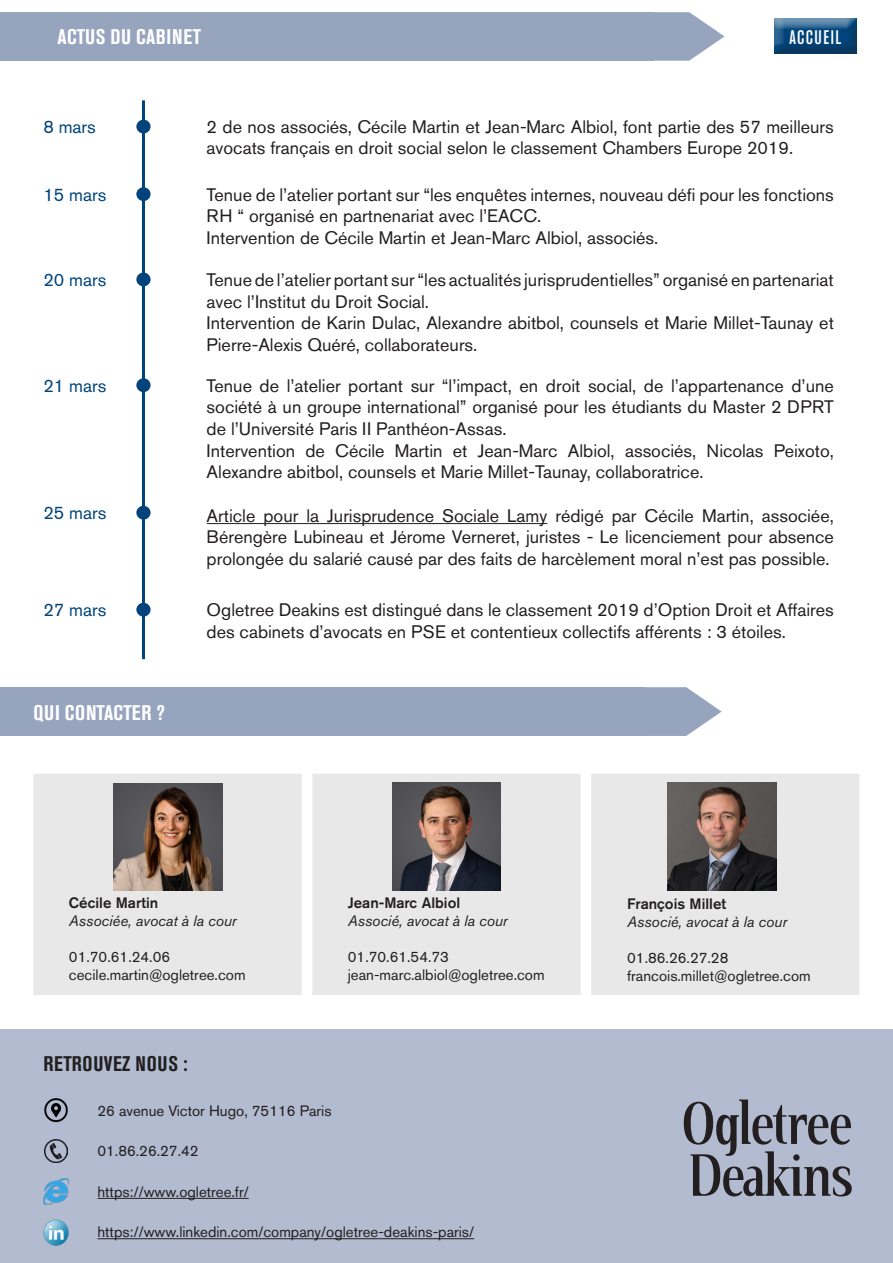
<style>
.page{position:relative;width:893px;height:1263px;background:#fff}
.page>*{position:absolute;margin:0;border:0;box-sizing:border-box;transform-origin:0 0}
.t1{font:700 condensed 21px "Akzidenz Grotesk BE";letter-spacing:.02em;color:#fff}
.t2{font:700 condensed 21px "Akzidenz Grotesk BE";letter-spacing:.035em;color:#231f20}
.t3{font:500 condensed 19.5px "Akzidenz Grotesk BE";letter-spacing:.075em;color:#fff}
.t4{font:18px/21.6px "Akzidenz Grotesk BE";color:#231f20}
.t5{font:18px "Akzidenz Grotesk BE";color:#00447b}
.t6{font:15px "Akzidenz Grotesk BE";color:#231f20}
.t7{font:italic 15px "Akzidenz Grotesk BE";color:#231f20}
.t8{font:500 15px "Akzidenz Grotesk BE";color:#231f20}
</style>
<div class="page">
<div style="left:0;top:12px;width:654px;height:49px;background:#97a4be"></div>
<div style="left:312px;top:774px;width:269px;height:221px;background:#e8e8e8"></div>
<div style="left:0;top:1029px;width:893px;height:234px;background:#b2bbcf"></div>
<svg style="left:684px;top:1099px;width:168px;height:97px"></svg>
<svg style="left:793px;top:1154px;width:7px;height:7px"></svg>
<hr style="left:97px;top:1238px;width:377px;height:1px;background:#231f20">
<hr style="left:97px;top:1198px;width:152px;height:1px;background:#231f20">
<img style="left:44px;top:1098px;width:24px;height:25px">
<img style="left:45px;top:1139px;width:23px;height:23px">
<img style="left:44px;top:1178px;width:25px;height:26px">
<img style="left:43px;top:1220px;width:26px;height:25px">
<div style="left:33px;top:774px;width:269px;height:221px;background:#e8e8e8"></div>
<div style="left:591px;top:774px;width:268px;height:221px;background:#e8e8e8"></div>
<img style="left:113px;top:783px;width:109px;height:107px">
<img style="left:392px;top:782px;width:109px;height:108px">
<img style="left:667px;top:782px;width:109px;height:108px">
<div style="left:0;top:687px;width:643px;height:49px;background:#97a4be"></div>
<svg style="left:643px;top:687px;width:79px;height:49px"></svg>
<hr style="left:142px;top:100px;width:3px;height:559px;background:#00447b">
<div style="left:136px;top:120px;width:15px;height:13px;background:#00447b;border-radius:50%"></div>
<div style="left:136px;top:187px;width:15px;height:14px;background:#00447b;border-radius:50%"></div>
<hr style="left:207px;top:523px;width:340px;height:1px;background:#231f20">
<div style="left:136px;top:273px;width:15px;height:13px;background:#00447b;border-radius:50%"></div>
<div style="left:136px;top:378px;width:15px;height:14px;background:#00447b;border-radius:50%"></div>
<div style="left:136px;top:506px;width:15px;height:14px;background:#00447b;border-radius:50%"></div>
<div style="left:136px;top:603px;width:15px;height:13px;background:#00447b;border-radius:50%"></div>
<div style="left:765px;top:12px;width:101px;height:51px;background:#231f20;opacity:.33"></div>
<svg style="left:654px;top:12px;width:71px;height:49px"></svg>
<p class="t1" style="left:57px;top:25px;width:145px">ACTUS DU CABINET</p>
<p class="t3" style="left:789px;top:26px;width:53px">ACCUEIL</p>
<p class="t5" style="left:43px;top:116px;width:54px">8 mars</p>
<p class="t4" style="left:207px;top:115px;width:629px">2 de nos associés, Cécile Martin et Jean-Marc Albiol, font partie des 57 meilleurs avocats français en droit social selon le classement Chambers Europe 2019.</p>
<p class="t5" style="left:43px;top:184px;width:65px">15 mars</p>
<p class="t4" style="left:207px;top:184px;width:629px">Tenue de l’atelier portant sur “les enquêtes internes, nouveau défi pour les fonctions<br>RH “ organisé en partnenariat avec l’EACC.</p>
<p class="t4" style="left:207px;top:227px;width:453px">Intervention de Cécile Martin et Jean-Marc Albiol, associés.</p>
<p class="t5" style="left:43px;top:269px;width:65px">20 mars</p>
<p class="t4" style="left:207px;top:269px;width:629px">Tenue de l’atelier portant sur “les actualités jurisprudentielles” organisé en partenariat avec l’Institut du Droit Social.</p>
<p class="t4" style="left:207px;top:312px;width:629px">Intervention de Karin Dulac, Alexandre abitbol, counsels et Marie Millet-Taunay et<br>Pierre-Alexis Quéré, collaborateurs.</p>
<p class="t4" style="left:207px;top:375px;width:629px;text-align:justify">Tenue de l’atelier portant sur “l’impact, en droit social, de l’appartenance d’une société à un groupe international” organisé pour les étudiants du Master 2 DPRT de l’Université Paris II Panthéon-Assas.</p>
<p class="t4" style="left:207px;top:439px;width:629px">Intervention de Cécile Martin et Jean-Marc Albiol, associés, Nicolas Peixoto,<br>Alexandre abitbol, counsels et Marie Millet-Taunay, collaboratrice.</p>
<p class="t5" style="left:43px;top:375px;width:65px">21 mars</p>
<p class="t5" style="left:43px;top:502px;width:65px">25 mars</p>
<p class="t5" style="left:43px;top:599px;width:65px">27 mars</p>
<p class="t1" style="left:33px;top:700px;width:133px">QUI CONTACTER ?</p>
<p class="t4" style="left:207px;top:505px;width:629px;text-align:justify">Article pour la Jurisprudence Sociale Lamy rédigé par Cécile Martin, associée, Bérengère Lubineau et Jérome Verneret, juristes - Le licenciement pour absence prolongée du salarié causé par des faits de harcèlement moral n’est pas possible.</p>
<p class="t4" style="left:207px;top:599px;width:629px">Ogletree Deakins est distingué dans le classement 2019 d’Option Droit et Affaires des cabinets d’avocats en PSE et contentieux collectifs afférents : 3 étoiles.</p>
<p class="t8" style="left:69px;top:893px;width:91px">Cécile Martin</p>
<p class="t7" style="left:69px;top:912px;width:169px">Associée, avocat à la cour</p>
<p class="t6" style="left:69px;top:948px;width:103px">01.70.61.24.06</p>
<p class="t6" style="left:69px;top:966px;width:178px">cecile.martin@ogletree.com</p>
<p class="t8" style="left:348px;top:893px;width:114px">Jean-Marc Albiol</p>
<p class="t7" style="left:348px;top:912px;width:161px">Associé, avocat à la cour</p>
<p class="t6" style="left:348px;top:948px;width:103px">01.70.61.54.73</p>
<p class="t6" style="left:348px;top:966px;width:198px">jean-marc.albiol@ogletree.com</p>
<p class="t2" style="left:43px;top:1051px;width:146px">RETROUVEZ NOUS :</p>
<p class="t6" style="left:97px;top:1102px;width:236px">26 avenue Victor Hugo, 75116 Paris</p>
<p class="t6" style="left:97px;top:1142px;width:103px">01.86.26.27.42</p>
<p class="t6" style="left:97px;top:1183px;width:153px">https://www.ogletree.fr/</p>
<p class="t6" style="left:97px;top:1223px;width:378px">https://www.linkedin.com/company/ogletree-deakins-paris/</p>
<p class="t8" style="left:627px;top:894px;width:100px">François Millet</p>
<p class="t7" style="left:627px;top:912px;width:161px">Associé, avocat à la cour</p>
<p class="t6" style="left:627px;top:948px;width:103px">01.86.26.27.28</p>
<p class="t6" style="left:627px;top:966px;width:185px">francois.millet@ogletree.com</p>
</div>
